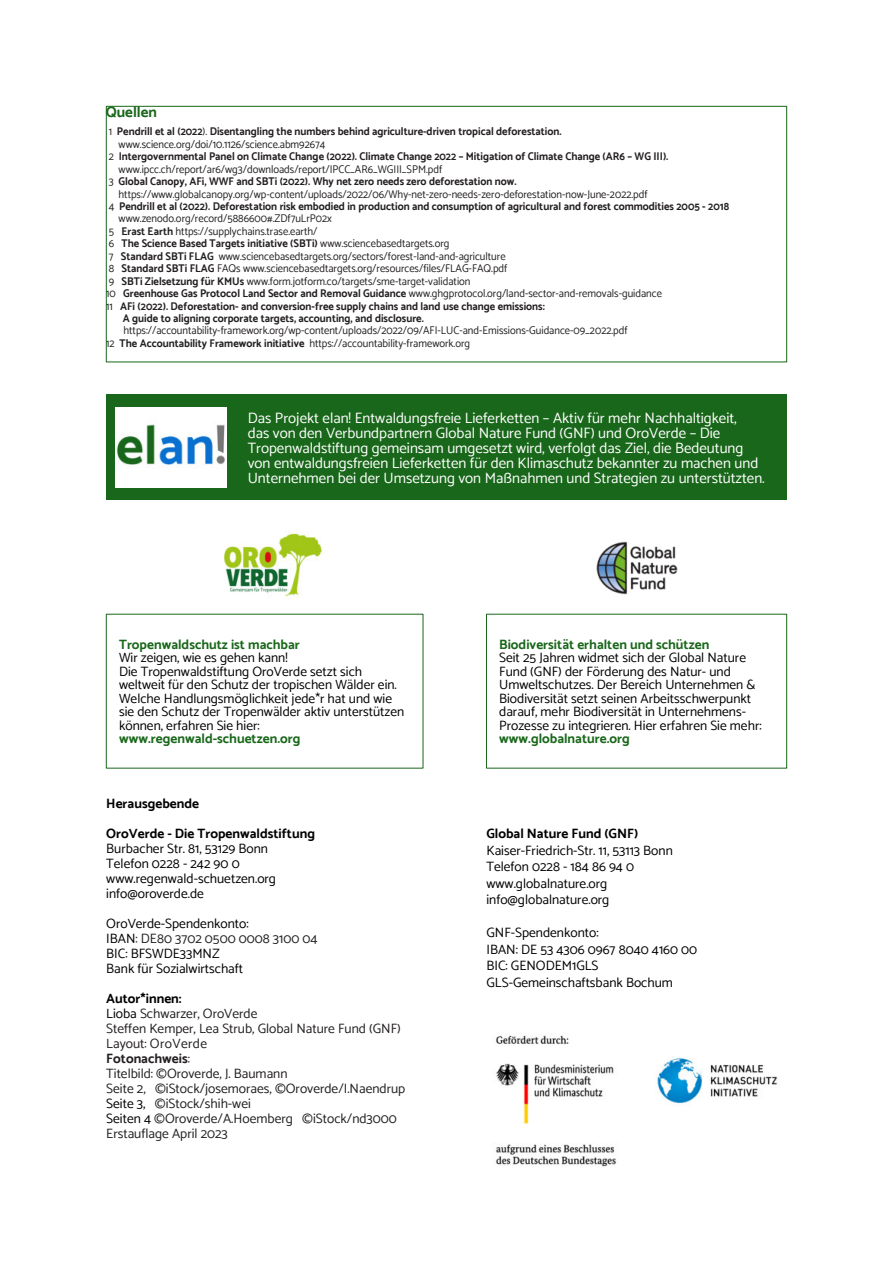
<style>
.page{position:relative;width:893px;height:1263px;background:#fff}
.page>*{position:absolute;margin:0;border:0;box-sizing:border-box;transform-origin:0 0}
.t1{font:15px/15px "Catamaran";color:#fff}
.t2{font:700 15px "Catamaran";color:#19671a}
.t3{font:13.5px/13.5px "Catamaran";color:#000}
.t4{font:13.5px/15px "Catamaran";color:#231f20}
.t5{font:700 13.5px "Catamaran";color:#19671a}
.t6{font:700 13.5px "Catamaran";color:#000}
.t7{font:11.1px/12.5px "Catamaran";color:#231f20;scale:.95 1}
.t8{font:700 11.1px "Catamaran";color:#231f20;scale:.95 1}
.s1{font-weight:400}
.s2{font-weight:700}
.s3{color:#231f20}
.s4{font-weight:700;color:#000}
.s5{color:#000}
</style>
<div class="page">
<img style="left:596px;top:541px;width:82px;height:54px">
<div style="left:106px;top:394px;width:681px;height:106px;background:#19671a"></div>
<img style="left:115px;top:408px;width:111px;height:79px">
<div style="left:486px;top:614px;width:301px;height:154px;background:#fff;border:1px solid #19671a"></div>
<div style="left:106px;top:106px;width:681px;height:256px;border:1px solid #19671a"></div>
<img style="left:495px;top:1035px;width:283px;height:132px">
<img style="left:224px;top:531px;width:98px;height:67px">
<h1 class="t2" style="left:106px;top:103px;width:53px">Quellen</h1>
<p class="t8" style="left:109px;top:125px;width:478px"><span class="s1">1</span> Pendrill et al (2022<span class="s1">).</span> Disentangling the numbers behind agriculture-driven tropical deforestation.</p>
<p class="t7" style="left:119px;top:138px;width:219px">www.science.org/doi/10.1126/science.abm92674</p>
<p class="t8" style="left:109px;top:150px;width:591px"><span class="s1">2</span> Intergovernmental Panel on Climate Change (2022). Climate Change 2022 – Mitigation of Climate Change (AR6 – WG III).</p>
<p class="t7" style="left:119px;top:163px;width:342px">www.ipcc.ch/report/ar6/wg3/downloads/report/IPCC_AR6_WGIII_SPM.pdf</p>
<p class="t8" style="left:109px;top:175px;width:431px"><span class="s1">3</span> Global Canopy, AFi, WWF and SBTi (2022). Why net zero needs zero deforestation now.</p>
<p class="t7" style="left:119px;top:187px;width:558px">https://www.globalcanopy.org/wp-content/uploads/2022/06/Why-net-zero-needs-zero-deforestation-now-June-2022.pdf</p>
<p class="t8" style="left:109px;top:200px;width:655px"><span class="s1">4</span> Pendrill et al (2022). Deforestation risk embodied in production and consumption of agricultural and forest commodities 2005 - 2018</p>
<p class="t7" style="left:119px;top:212px;width:226px">www.zenodo.org/record/5886600#.ZDf7uLrP02x</p>
<p class="t7" style="left:109px;top:225px;width:221px">5 <span class="s2">Erast Earth</span> https://supplychains.trase.earth/</p>
<p class="t8" style="left:109px;top:237px;width:360px"><span class="s1">6</span> The Science Based Targets initiative (SBTi) <span class="s1">www.sciencebasedtargets.org</span></p>
<p class="t7" style="left:109px;top:250px;width:419px">7 <span class="s2">Standard SBTi FLAG</span> www.sciencebasedtargets.org/sectors/forest-land-and-agriculture</p>
<p class="t7" style="left:109px;top:262px;width:421px">8 <span class="s2">Standard SBTi FLAG</span> FAQs www.sciencebasedtargets.org/resources/files/FLAG-FAQ.pdf</p>
<p class="t7" style="left:109px;top:275px;width:382px">9 <span class="s2">SBTi Zielsetzung für KMUs</span> www.form.jotform.co/targets/sme-target-validation</p>
<p class="t7" style="left:106px;top:287px;width:587px">10 <span class="s2">Greenhouse Gas Protocol Land Sector and Removal Guidance</span> www.ghgprotocol.org/land-sector-and-removals-guidance</p>
<p class="t8" style="left:106px;top:299px;width:463px"><span class="s1">11</span> AFi (2022). Deforestation- and conversion-free supply chains and land use change emissions:</p>
<p class="t8" style="left:123px;top:312px;width:318px">A guide to aligning corporate targets, accounting, and disclosure.</p>
<p class="t7" style="left:106px;top:324px;width:550px;text-indent:17px">https://accountability-framework.org/wp-content/uploads/2022/09/AFI-LUC-and-Emissions-Guidance-09_2022.pdf<br>12 <span class="s2">The Accountability Framework initiative</span> https://accountability-framework.org</p>
<p class="t1" style="left:248px;top:410px;width:518px">Das Projekt elan! Entwaldungsfreie Lieferketten – Aktiv für mehr Nachhaltigkeit,<br>das von den Verbundpartnern Global Nature Fund (GNF) und OroVerde – Die Tropenwaldstiftung gemeinsam umgesetzt wird, verfolgt das Ziel, die Bedeutung von entwaldungsfreien Lieferketten für den Klimaschutz bekannter zu machen und Unternehmen bei der Umsetzung von Maßnahmen und Strategien zu unterstützten.</p>
<p class="t5" style="left:119px;top:636px;width:182px">Tropenwaldschutz ist machbar</p>
<p class="t3" style="left:119px;top:651px;width:287px">Wir zeigen, wie es gehen kann!<br>Die Tropenwaldstiftung OroVerde setzt sich weltweit für den Schutz der tropischen Wälder ein.<br>Welche Handlungsmöglichkeit jede*r hat und wie sie den Schutz der Tropenwälder aktiv unterstützen können, erfahren Sie hier:</p>
<p class="t5" style="left:119px;top:731px;width:183px">www.regenwald-schuetzen.org</p>
<p class="t6" style="left:106px;top:795px;width:94px">Herausgebende</p>
<p class="t6" style="left:106px;top:825px;width:210px">OroVerde - Die Tropenwaldstiftung</p>
<p class="t3" style="left:106px;top:841px;width:171px;line-height:15px">Burbacher Str. 81, 53129 Bonn<br>Telefon 0228 - 242 90 0 www.regenwald-schuetzen.org info@oroverde.de</p>
<p class="t3" style="left:106px;top:916px;width:213px;line-height:15px">OroVerde-Spendenkonto:<br>IBAN<span class="s3">: DE80 3702 0500 0008 3100 04<br></span>BIC: BFSWDE33MNZ<br>Bank für Sozialwirtschaft</p>
<p class="t4" style="left:106px;top:991px;width:301px"><span class="s4">Autor*innen:<br></span><span class="s5">Lioba</span> Schwarzer, OroVerde<br>Steffen Kemper, Lea Strub, Global Nature Fund (GNF)<br>Layout: OroVerde<br><span class="s2">Fotonachweis</span>:<br>Titelbild: ©Oroverde, J. Baumann<br>Seite 2, ©iStock/josemoraes, ©Oroverde/I.Naendrup<br><span class="s5">Seite 3,</span> ©iStock/shih-wei<br><span class="s5">Seiten 4</span> ©Oroverde/A.Hoemberg ©iStock/nd3000<br>Erstauflage April 2023</p>
<p class="t5" style="left:499px;top:636px;width:212px">Biodiversität erhalten und schützen</p>
<p class="t3" style="left:499px;top:651px;width:264px">Seit 25 Jahren widmet sich der Global Nature Fund (GNF) der Förderung des Natur- und Umweltschutzes. Der Bereich Unternehmen &amp; Biodiversität setzt seinen Arbeitsschwerpunkt darauf, mehr Biodiversität in Unternehmens-Prozesse zu integrieren. Hier erfahren Sie mehr:</p>
<p class="t5" style="left:499px;top:731px;width:132px">www.globalnature.org</p>
<p class="t6" style="left:486px;top:826px;width:153px">Global Nature Fund (GNF)</p>
<p class="t3" style="left:486px;top:842px;width:188px;line-height:16.5px">Kaiser-Friedrich-Str. 11, 53113 Bonn<br>Telefon 0228 - 184 86 94 0 www.globalnature.org info@globalnature.org</p>
<p class="t3" style="left:486px;top:924px;width:212px;line-height:16.5px">GNF-Spendenkonto:<br>IBAN: DE 53 4306 0967 8040 4160 00<br>BIC: GENODEM1GLS<br>GLS-Gemeinschaftsbank Bochum</p>
</div>
